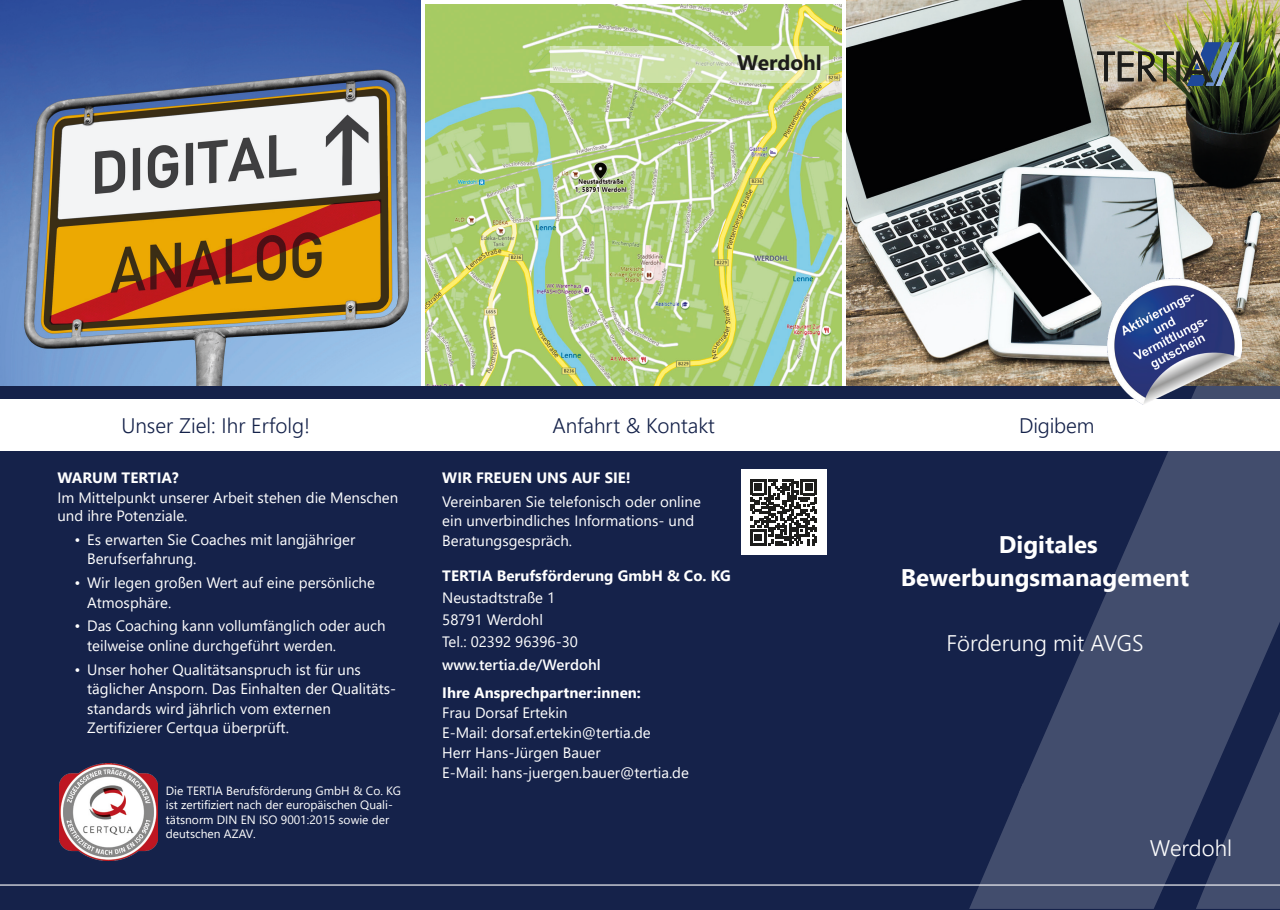
<style>
.page{position:relative;width:1280px;height:910px;background:#fff}
.page>*{position:absolute;margin:0;border:0;box-sizing:border-box;transform-origin:0 0}
.t1{font:700 24px/33px "Segoe UI";color:#fff;text-align:center}
.t2{font:300 22.5px "Segoe UI";color:#fff}
.t3{font:300 21px "Segoe UI";color:#15224a}
.t4{font:700 21px "Segoe UI";color:#1d1d1b}
.t5{font:15px/19.5px "Segoe UI";color:#fff}
.t6{font:700 15px "Segoe UI";color:#fff}
.t7{font:600 15px "Segoe UI";color:#fff}
.t8{font:12px/14.4px "Segoe UI";color:#fff}
</style>
<div class="page">
<img style="left:846px;top:0;width:434px;height:387px">
<img style="left:0;top:0;width:421px;height:387px">
<img style="left:425px;top:4px;width:417px;height:383px">
<svg style="left:550px;top:46px;width:279px;height:37px;background:#d4e3b5"></svg>
<img style="left:1097px;top:43px;width:142px;height:43px">
<div style="left:0;top:387px;width:1280px;height:523px;background:#15224a"></div>
<hr style="left:0;top:884px;width:1280px;height:2px;background:#fff">
<svg style="left:1018px;top:386px;width:262px;height:457px;fill:#424d6d"></svg>
<svg style="left:969px;top:783px;width:214px;height:126px"></svg>
<svg style="left:1196px;top:711px;width:84px;height:198px"></svg>
<img style="left:60px;top:763px;width:97px;height:98px">
<div style="left:421px;top:400px;width:425px;height:51px;background:#fff"></div>
<div style="left:0;top:400px;width:421px;height:51px;background:#fff"></div>
<div style="left:846px;top:400px;width:434px;height:51px;background:#fff"></div>
<div style="left:741px;top:470px;width:85px;height:85px;background:#fff"></div>
<svg style="left:750px;top:479px;width:67px;height:67px"></svg>
<img style="left:1108px;top:279px;width:134px;height:126px">
<h3 class="t4" style="left:737px;top:42px;width:86px">Werdohl</h3>
<h3 class="t3" style="left:121px;top:406px;width:190px">Unser Ziel: Ihr Erfolg!</h3>
<h3 class="t3" style="left:552px;top:406px;width:164px">Anfahrt &amp; Kontakt</h3>
<h3 class="t3" style="left:1019px;top:406px;width:77px">Digibem</h3>
<p class="t6" style="left:57px;top:463px;width:123px">WARUM TERTIA?</p>
<p class="t5" style="left:57px;top:487px;width:342px;line-height:18px">Im Mittelpunkt unserer Arbeit stehen die Menschen und ihre Potenziale.</p>
<p class="t5" style="left:87px;top:528px;width:270px;text-indent:-13px">• Es erwarten Sie Coaches mit langjähriger<br>Berufserfahrung.</p>
<p class="t5" style="left:87px;top:572px;width:289px;text-indent:-13px">• Wir legen großen Wert auf eine persönliche<br>Atmosphäre.</p>
<p class="t5" style="left:87px;top:615px;width:300px;text-indent:-13px">• Das Coaching kann vollumfänglich oder auch teilweise online durchgeführt werden.</p>
<p class="t5" style="left:87px;top:658px;width:311px;text-indent:-13px">• Unser hoher Qualitätsanspruch ist für uns täglicher Ansporn. Das Einhalten der Qualitäts&shy;standards wird jährlich vom externen Zertifizierer Certqua überprüft.</p>
<p class="t8" style="left:166px;top:782px;width:237px">Die TERTIA Berufsförderung GmbH &amp; Co. KG ist zertifiziert nach der europäischen Quali&shy;tätsnorm DIN EN ISO 9001:2015 sowie der deutschen AZAV.</p>
<p class="t6" style="left:442px;top:463px;width:190px">WIR FREUEN UNS AUF SIE!</p>
<p class="t5" style="left:442px;top:490px;width:260px">Vereinbaren Sie telefonisch oder online ein unverbindliches Informations- und<br>Beratungsgespräch.</p>
<p class="t6" style="left:442px;top:561px;width:290px">TERTIA Berufsförderung GmbH &amp; Co. KG</p>
<p class="t5" style="left:442px;top:585px;width:137px;line-height:22.2px">Neustadtstraße 1<br>58791 Werdohl<br>Tel.: 02392 96396-30</p>
<p class="t7" style="left:442px;top:650px;width:160px">www.tertia.de/Werdohl</p>
<p class="t6" style="left:442px;top:678px;width:200px">Ihre Ansprechpartner:innen:</p>
<p class="t5" style="left:442px;top:701px;width:248px;line-height:20.1px">Frau Dorsaf Ertekin<br>E-Mail: dorsaf.ertekin@tertia.de<br>Herr Hans-Jürgen Bauer<br>E-Mail: hans-juergen.bauer@tertia.de</p>
<h1 class="t1" style="left:901px;top:526px;width:290px">Digitales<br>Bewerbungsmanagement</h1>
<h2 class="t2" style="left:946px;top:621px;width:199px">Förderung mit AVGS</h2>
<h2 class="t2" style="left:1150px;top:826px;width:84px">Werdohl</h2>
</div>
